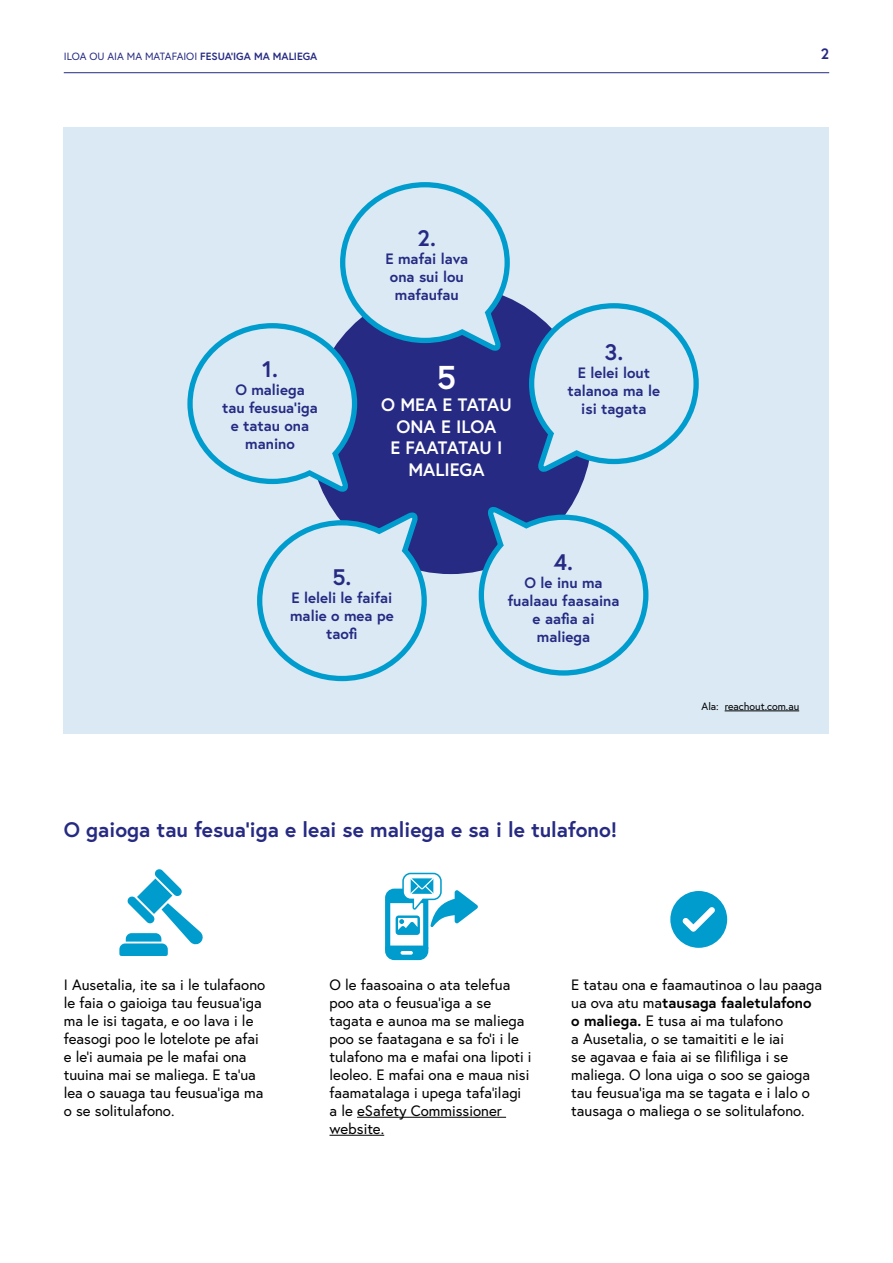
<style>
.page{position:relative;width:893px;height:1263px;background:#fff}
.page>*{position:absolute;margin:0;border:0;box-sizing:border-box;transform-origin:0 0}
.t1{font:700 33px "Europa";color:#fff}
.t2{font:700 22.5px "Europa";color:#262a82}
.t3{font:700 21px "Europa";color:#262a82}
.t4{font:700 18px/21.6px "Europa";color:#fff;text-align:center}
.t5{font:15px/18px "Europa";color:#000}
.t6{font:700 15px/18px "Europa";color:#262a82;text-align:center}
.t7{font:10.5px "Europa";color:#262a82}
.t8{font:10.5px "Europa";color:#000}
.s1{font-weight:700}
</style>
<div class="page">
<hr style="left:64px;top:72px;width:765px;height:1px;background:#262a82">
<svg style="left:119px;top:869px;width:84px;height:87px"></svg>
<hr style="left:357px;top:1117px;width:149px;height:1px;background:#000">
<hr style="left:329px;top:1135px;width:55px;height:1px;background:#000">
<svg style="left:385px;top:873px;width:93px;height:87px"></svg>
<svg style="left:670px;top:891px;width:57px;height:57px"></svg>
<div style="left:64px;top:128px;width:765px;height:606px;background:#dae9f4"></div>
<div style="left:309px;top:285px;width:283px;height:289px;background:#262a82;border-radius:50%"></div>
<svg style="left:187px;top:182px;width:325px;height:313px"></svg>
<svg style="left:526px;top:303px;width:173px;height:172px"></svg>
<svg style="left:257px;top:509px;width:172px;height:173px"></svg>
<svg style="left:476px;top:504px;width:173px;height:172px"></svg>
<hr style="left:725px;top:711px;width:74px;height:1px;background:#000">
<p class="t7" style="left:64px;top:49px;width:255px">ILOA OU AIA MA MATAFAIOI <span class="s1">FESUA’IGA MA MALIEGA</span></p>
<p class="t6" style="left:821px;top:45px;width:10px">2</p>
<h2 class="t2" style="left:262px;top:353px;width:17px">1.</h2>
<p class="t6" style="left:222px;top:380px;width:97px">O maliega tau feusua’iga e tatau ona manino</p>
<h2 class="t2" style="left:418px;top:222px;width:20px">2.</h2>
<p class="t6" style="left:385px;top:249px;width:84px">E mafai lava ona sui lou mafaufau</p>
<h1 class="t1" style="left:437px;top:355px;width:21px">5</h1>
<p class="t4" style="left:381px;top:393px;width:132px">O MEA E TATAU<br>ONA E ILOA<br>E FAATATAU I<br>MALIEGA</p>
<h2 class="t2" style="left:604px;top:336px;width:20px">3.</h2>
<p class="t6" style="left:568px;top:363px;width:94px">E lelei lout talanoa ma le isi tagata</p>
<h2 class="t2" style="left:332px;top:562px;width:21px">5.</h2>
<p class="t6" style="left:290px;top:588px;width:105px">E leleli le faifai malie o mea pe taofi</p>
<h2 class="t2" style="left:554px;top:546px;width:21px">4.</h2>
<p class="t6" style="left:508px;top:573px;width:113px">O le inu ma fualaau faasaina e aafia ai maliega</p>
<h3 class="t3" style="left:64px;top:815px;width:555px">O gaioga tau fesua’iga e leai se maliega e sa i le tulafono!</h3>
<p class="t8" style="left:702px;top:700px;width:99px">Ala: reachout.com.au</p>
<p class="t5" style="left:64px;top:975px;width:203px">I Ausetalia, ite sa i le tulafaono le faia o gaioiga tau feusua’iga ma le isi tagata, e oo lava i le feasogi poo le lotelote pe afai e le’i aumaia pe le mafai ona tuuina mai se maliega. E ta’ua lea o sauaga tau feusua’iga ma o se solitulafono.</p>
<p class="t5" style="left:329px;top:975px;width:204px">O le faasoaina o ata telefua poo ata o feusua’iga a se tagata e aunoa ma se maliega poo se faatagana e sa fo’i i le tulafono ma e mafai ona lipoti i leoleo. E mafai ona e maua nisi faamatalaga i upega tafa’ilagi a le eSafety Commissioner website.</p>
<p class="t5" style="left:571px;top:975px;width:252px">E tatau ona e faamautinoa o lau paaga ua ova atu ma<span class="s1">tausaga faaletulafono o maliega.</span> E tusa ai ma tulafono<br>a Ausetalia, o se tamaititi e le iai<br>se agavaa e faia ai se filifiliga i se maliega. O lona uiga o soo se gaioga tau feusua’iga ma se tagata e i lalo o tausaga o maliega o se solitulafono.</p>
</div>
